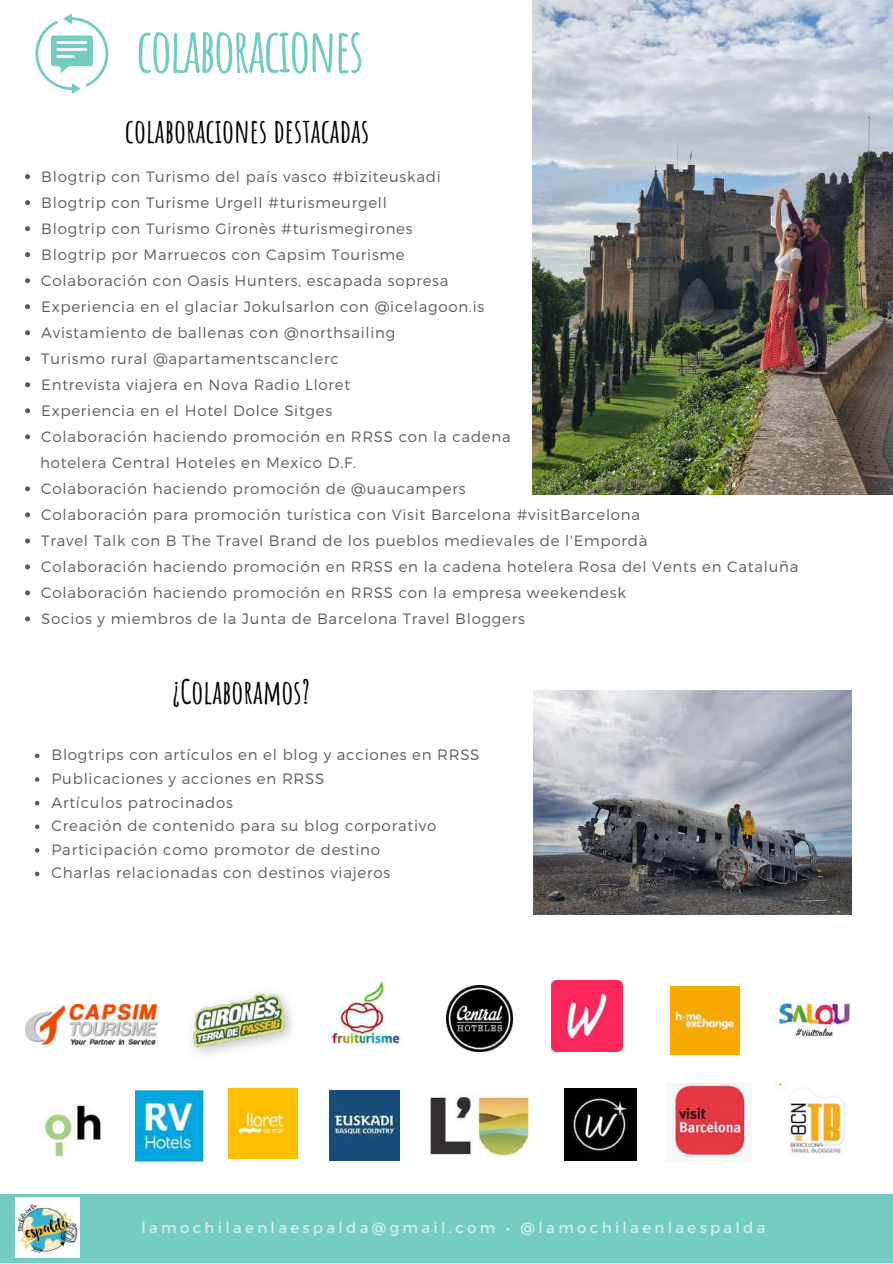
<style>
.page{position:relative;width:893px;height:1264px;background:#fff}
.page>*{position:absolute;margin:0;border:0;box-sizing:border-box;transform-origin:0 0}
.t1{font:700 60px "Amatic SC";letter-spacing:-.04em;color:#73ccbf}
.t2{font:700 33px "Amatic SC";color:#000}
.t3{font:300 15px/26px "Montserrat";letter-spacing:.05em;color:#000}
.t4{font:15px "Montserrat";letter-spacing:.22em;color:#fff}
</style>
<div class="page">
<img style="left:533px;top:690px;width:318px;height:224px">
<div style="left:0;top:1193px;width:892px;height:69px;background:#73ccbf"></div>
<img style="left:775px;top:1079px;width:71px;height:78px">
<img style="left:666px;top:1082px;width:85px;height:79px">
<img style="left:191px;top:991px;width:102px;height:63px">
<img style="left:430px;top:1092px;width:101px;height:66px">
<img style="left:329px;top:1090px;width:70px;height:70px">
<img style="left:228px;top:1088px;width:70px;height:70px">
<img style="left:135px;top:1090px;width:69px;height:72px">
<img style="left:40px;top:1104px;width:61px;height:54px">
<img style="left:26px;top:1004px;width:131px;height:40px">
<img style="left:564px;top:1088px;width:72px;height:72px">
<img style="left:328px;top:981px;width:76px;height:68px">
<img style="left:446px;top:985px;width:66px;height:66px">
<img style="left:551px;top:980px;width:71px;height:71px">
<img style="left:670px;top:986px;width:69px;height:68px">
<img style="left:775px;top:1002px;width:76px;height:37px">
<img style="left:16px;top:1197px;width:64px;height:60px">
<svg style="left:35px;top:14px;width:73px;height:80px"></svg>
<svg style="left:25px;top:174px;width:5px;height:5px"></svg>
<svg style="left:25px;top:200px;width:5px;height:5px"></svg>
<svg style="left:25px;top:226px;width:5px;height:5px"></svg>
<svg style="left:25px;top:252px;width:5px;height:5px"></svg>
<svg style="left:25px;top:278px;width:5px;height:5px"></svg>
<svg style="left:25px;top:304px;width:5px;height:5px"></svg>
<svg style="left:25px;top:330px;width:5px;height:5px"></svg>
<svg style="left:25px;top:356px;width:5px;height:5px"></svg>
<svg style="left:25px;top:382px;width:5px;height:5px"></svg>
<svg style="left:25px;top:408px;width:5px;height:5px"></svg>
<svg style="left:25px;top:434px;width:5px;height:5px"></svg>
<svg style="left:25px;top:486px;width:5px;height:5px"></svg>
<svg style="left:25px;top:512px;width:5px;height:5px"></svg>
<svg style="left:25px;top:538px;width:5px;height:5px"></svg>
<svg style="left:25px;top:564px;width:5px;height:5px"></svg>
<svg style="left:25px;top:590px;width:5px;height:5px"></svg>
<svg style="left:25px;top:616px;width:5px;height:5px"></svg>
<img style="left:532px;top:0;width:360px;height:495px">
<svg style="left:35px;top:753px;width:4px;height:5px"></svg>
<svg style="left:35px;top:777px;width:4px;height:4px"></svg>
<svg style="left:35px;top:800px;width:4px;height:5px"></svg>
<svg style="left:35px;top:824px;width:4px;height:5px"></svg>
<svg style="left:35px;top:848px;width:4px;height:4px"></svg>
<svg style="left:35px;top:871px;width:4px;height:5px"></svg>
<h1 class="t1" style="left:136px;top:11px;width:229px">COLABORACIONES</h1>
<h2 class="t2" style="left:125px;top:109px;width:246px">COLABORACIONES DESTACADAS</h2>
<p class="t3" style="left:41px;top:163px;width:471px">Blogtrip con Turismo del país vasco #biziteuskadi<br>Blogtrip con Turisme Urgell #turismeurgell<br>Blogtrip con Turismo Gironès #turismegirones<br>Blogtrip por Marruecos con Capsim Tourisme Colaboración con Oasis Hunters, escapada sopresa Experiencia en el glaciar Jokulsarlon con @icelagoon.is Avistamiento de ballenas con @northsailing<br>Turismo rural @apartamentscanclerc<br>Entrevista viajera en Nova Radio Lloret<br>Experiencia en el Hotel Dolce Sitges<br>Colaboración haciendo promoción en RRSS con la cadena</p>
<p class="t3" style="left:41px;top:475px;width:758px">Colaboración haciendo promoción de @uaucampers<br>Colaboración para promoción turística con Visit Barcelona #visitBarcelona<br>Travel Talk con B The Travel Brand de los pueblos medievales de l'Empordà<br>Colaboración haciendo promoción en RRSS en la cadena hotelera Rosa del Vents en Cataluña Colaboración haciendo promoción en RRSS con la empresa weekendesk<br>Socios y miembros de la Junta de Barcelona Travel Bloggers</p>
<p class="t3" style="left:40px;top:449px;width:317px">hotelera Central Hoteles en Mexico D.F.</p>
<h2 class="t2" style="left:172px;top:670px;width:140px">¿COLABORAMOS?</h2>
<p class="t3" style="left:51px;top:742px;width:429px;line-height:23.5px">Blogtrips con artículos en el blog y acciones en RRSS Publicaciones y acciones en RRSS<br>Artículos patrocinados<br>Creación de contenido para su blog corporativo Participación como promotor de destino<br>Charlas relacionadas con destinos viajeros</p>
<p class="t4" style="left:141px;top:1217px;width:625px">lamochilaenlaespalda@gmail.com • @lamochilaenlaespalda</p>
</div>
